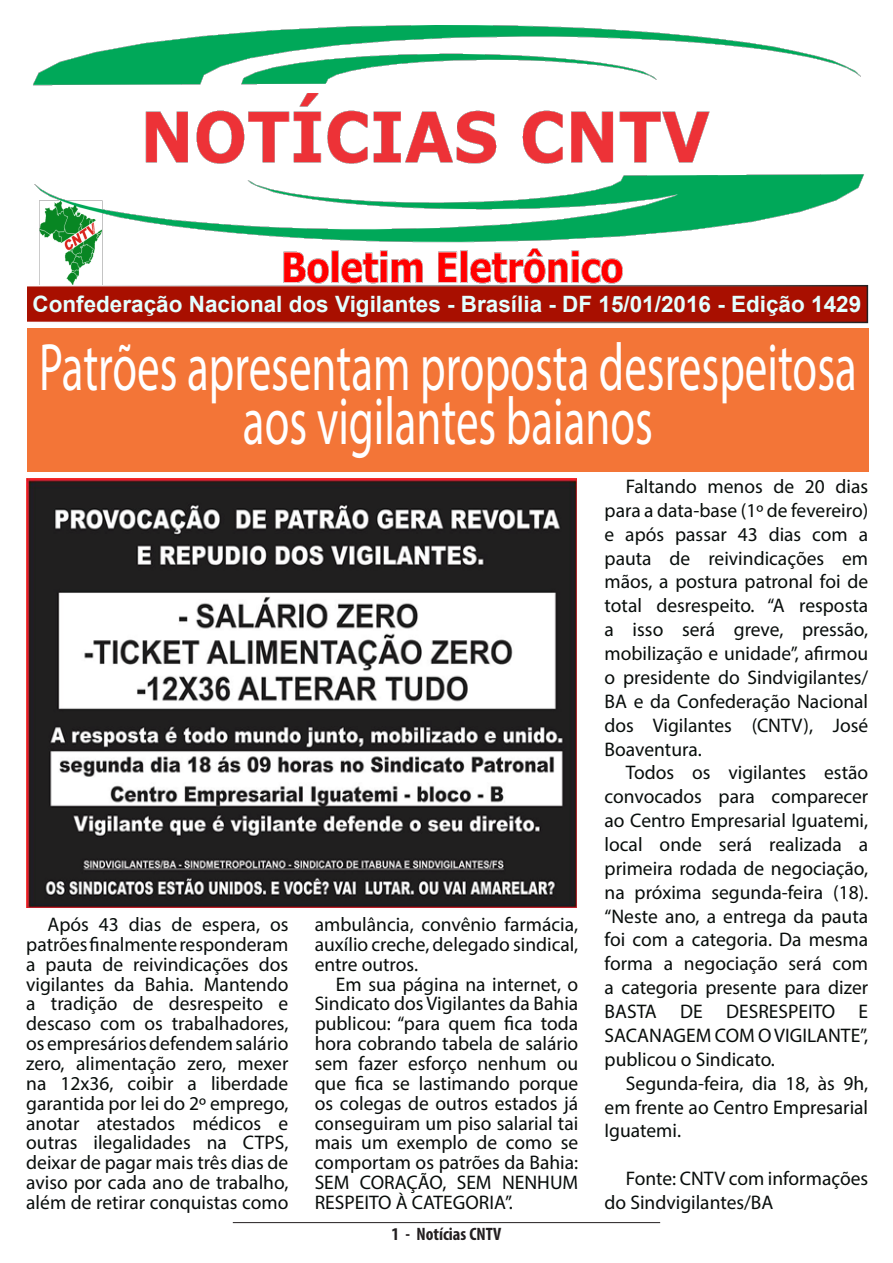
<style>
.page{position:relative;width:893px;height:1263px;background:#fff}
.page>*{position:absolute;margin:0;border:0;box-sizing:border-box;transform-origin:0 0}
.t1{font:67.5px/54px "Myriad Pro";color:#fff;text-align:center;scale:.67 1}
.t2{font:700 22.5px "Arial";color:#e3ffff}
.t3{font:19.65px/19.8px "Myriad Pro";color:#080d0b;text-align:justify}
.Rodapé___À_esquerda{font:700 condensed 18px "Myriad Pro";color:#231f20}
</style>
<div class="page">
<hr style="left:233px;top:1222px;width:427px;height:1px;background:#231f20">
<div style="left:26px;top:286px;width:841px;height:36px;background:#a80f00"></div>
<img style="left:33px;top:26px;width:831px;height:259px">
<div style="left:27px;top:328px;width:842px;height:144px;background:#f37537"></div>
<img style="left:26px;top:479px;width:551px;height:429px">
<p class="t2" style="left:32px;top:289px;width:830px">Confederação Nacional dos Vigilantes - Brasília - DF 15/01/2016 - Edição 1429</p>
<p class="t1" style="left:39px;top:339px;width:1222px">Patrões apresentam proposta desrespeitosa aos vigilantes baianos</p>
<p class="t3" style="left:26px;top:914px;width:264px;text-indent:21px">Após 43 dias de espera, os patrões finalmente responderam a pauta de reivindicações dos vigilantes da Bahia. Mantendo a tradição de desrespeito e descaso com os trabalhadores, os empresários defendem salário zero, alimentação zero, mexer na 12x36, coibir a liberdade garantida por lei do 2º emprego, anotar atestados médicos e outras ilegalidades na CTPS, deixar de pagar mais três dias de aviso por cada ano de trabalho, além de retirar conquistas como</p>
<p class="t3" style="left:315px;top:914px;width:265px">ambulância, convênio farmácia, auxílio creche, delegado sindical, entre outros.</p>
<p class="t3" style="left:315px;top:974px;width:265px;text-indent:21px">Em sua página na internet, o Sindicato dos Vigilantes da Bahia publicou: “para quem fica toda hora cobrando tabela de salário sem fazer esforço nenhum ou que fica se lastimando porque os colegas de outros estados já conseguiram um piso salarial tai mais um exemplo de como se comportam os patrões da Bahia:<br>SEM CORAÇÃO, SEM NENHUM RESPEITO À CATEGORIA”.</p>
<p class="Rodapé___À_esquerda" style="left:392px;top:1223px;width:111px">1 - Notícias CNTV</p>
<p class="t3" style="left:605px;top:474px;width:265px;line-height:23.9px;text-indent:21px">Faltando menos de 20 dias para a data-base (1º de fevereiro) e após passar 43 dias com a pauta de reivindicações em mãos, a postura patronal foi de total desrespeito. “A resposta a isso será greve, pressão, mobilização e unidade”, afirmou o presidente do Sindvigilantes/ BA e da Confederação Nacional dos Vigilantes (CNTV), José Boaventura.</p>
<p class="t3" style="left:605px;top:760px;width:265px;line-height:23.9px;text-indent:21px">Todos os vigilantes estão convocados para comparecer ao Centro Empresarial Iguatemi, local onde será realizada a primeira rodada de negociação, na próxima segunda-feira (18). “Neste ano, a entrega da pauta foi com a categoria. Da mesma forma a negociação será com a categoria presente para dizer BASTA DE DESRESPEITO E SACANAGEM COM O VIGILANTE”, publicou o Sindicato.</p>
<p class="t3" style="left:605px;top:1071px;width:265px;line-height:23.9px;text-indent:21px">Segunda-feira, dia 18, às 9h, em frente ao Centro Empresarial Iguatemi.</p>
<p class="t3" style="left:605px;top:1166px;width:265px;line-height:23.9px;text-indent:21px">Fonte: CNTV com informações do Sindvigilantes/BA</p>
</div>
